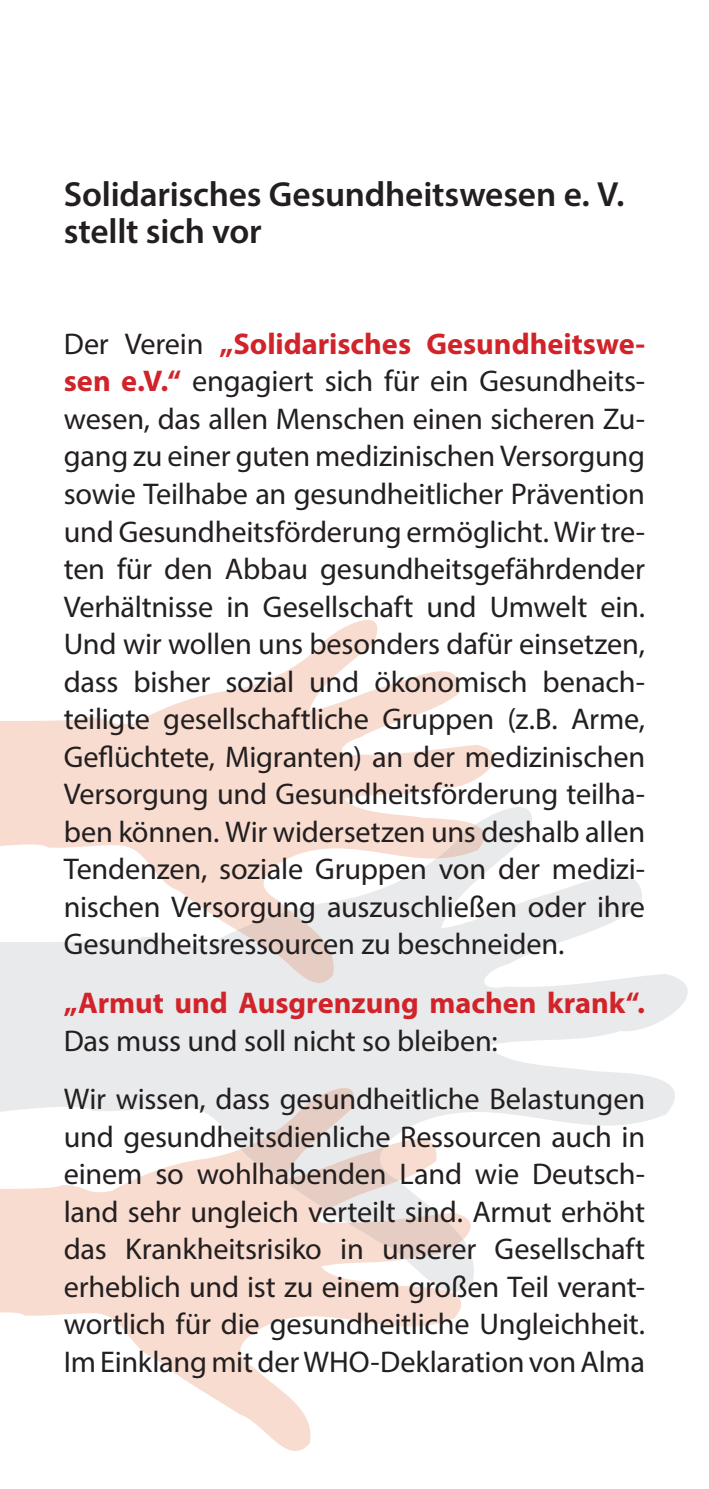
<style>
.page{position:relative;width:709px;height:1489px;background:#fff}
.page>*{position:absolute;margin:0;border:0;box-sizing:border-box;transform-origin:0 0}
.t1{font:600 35px/37.5px "Myriad Pro";letter-spacing:-.005em;color:#231f20}
.t2{font:30px/37.5px "Myriad Pro";letter-spacing:-.01em;color:#231f20;text-align:justify}
.t3{font:700 30px "Myriad Pro";color:#d1232a}
.s1{font-weight:700;color:#d1232a}
</style>
<div class="page">
<svg style="left:0;top:807px;width:687px;height:476px;fill:#e9eaeb"></svg>
<svg style="left:0;top:620px;width:494px;height:310px;fill:#f8dcd0"></svg>
<svg style="left:237px;top:824px;width:252px;height:158px"></svg>
<svg style="left:0;top:1139px;width:471px;height:311px"></svg>
<svg style="left:241px;top:1087px;width:222px;height:172px;background:#eee0db"></svg>
<p class="t1" style="left:64px;top:174px;width:562px">Solidarisches Gesundheitswesen e. V. stellt sich vor</p>
<p class="t2" style="left:64px;top:324px;width:583px">Der Verein <span class="s1">„Solidarisches Gesundheitswe&shy;sen e.V.“</span> engagiert sich für ein Gesundheits&shy;wesen, das allen Menschen einen sicheren Zu&shy;gang zu einer guten medizinischen Versorgung sowie Teilhabe an gesundheitlicher Prävention und Gesundheitsförderung ermöglicht. Wir tre&shy;ten für den Abbau gesundheitsgefährdender Verhältnisse in Gesellschaft und Umwelt ein.<br>Und wir wollen uns besonders dafür einsetzen, dass bisher sozial und ökonomisch benach&shy;teiligte gesellschaftliche Gruppen (z.B. Arme, Geflüchtete, Migranten) an der medizinischen Versorgung und Gesundheitsförderung teilha&shy;ben können. Wir widersetzen uns deshalb allen Tendenzen, soziale Gruppen von der medizi&shy;nischen Versorgung auszuschließen oder ihre Gesundheitsressourcen zu beschneiden.</p>
<p class="t3" style="left:64px;top:983px;width:583px">„Armut und Ausgrenzung machen krank“.</p>
<p class="t2" style="left:64px;top:1010px;width:583px;line-height:58.8px">Das muss und soll nicht so bleiben:<br>Wir wissen, dass gesundheitliche Belastungen</p>
<p class="t2" style="left:64px;top:1117px;width:583px">und gesundheitsdienliche Ressourcen auch in einem so wohlhabenden Land wie Deutsch&shy;land sehr ungleich verteilt sind. Armut erhöht das Krankheitsrisiko in unserer Gesellschaft erheblich und ist zu einem großen Teil verant&shy;wortlich für die gesundheitliche Ungleichheit.<br>Im Einklang mit der WHO-Deklaration von Alma</p>
</div>
